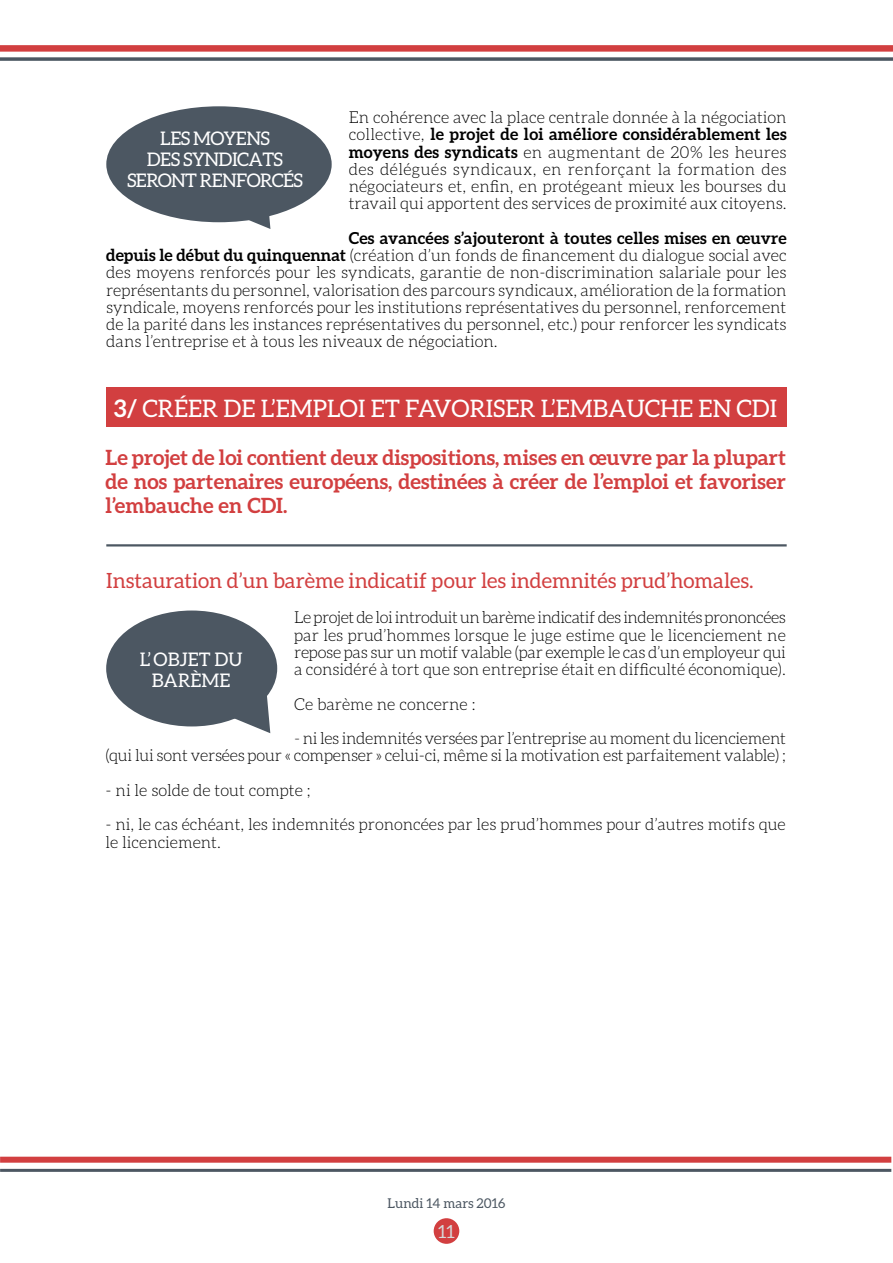
<style>
.page{position:relative;width:893px;height:1263px;background:#fff}
.page>*{position:absolute;margin:0;border:0;box-sizing:border-box;transform-origin:0 0}
.t1{font:24.15px "Aleo";color:#fff}
.t2{font:700 21px/24px "Aleo";color:#d23f40;text-align:justify}
.texte_courant{font:21px "Aleo";color:#d23f40}
.t3{font:18.75px "Aleo";letter-spacing:-.03em;color:#fff}
.t4{font:18px "Aleo";color:#d6d9da}
.texte_courant-2{font:300 16.5px/17.2px "Aleo";color:#000;text-align:justify}
.t5{font:13.5px "Aleo";color:#4c5762}
.s1{font-weight:700}
.s2{color:#231f20}
</style>
<div class="page">
<div style="left:434px;top:1218px;width:25px;height:26px;background:#d23f40;border-radius:50%"></div>
<hr style="left:0;top:1169px;width:891px;height:3px;background:#4c5762">
<div style="left:0;top:1157px;width:891px;height:6px;background:#d23f40"></div>
<hr style="left:0;top:58px;width:893px;height:3px;background:#4c5762">
<div style="left:0;top:45px;width:893px;height:6px;background:#d23f40"></div>
<div style="left:106px;top:610px;width:171px;height:116px;background:#4c5762;border-radius:50%"></div>
<svg style="left:232px;top:695px;width:38px;height:38px"></svg>
<div style="left:106px;top:106px;width:226px;height:116px;background:#4c5762;border-radius:50%"></div>
<svg style="left:232px;top:216px;width:38px;height:13px"></svg>
<div style="left:106px;top:387px;width:681px;height:40px;background:#d23f40"></div>
<hr style="left:106px;top:544px;width:681px;height:2px;background:#4c5762">
<p class="texte_courant-2" style="left:349px;top:109px;width:440px">En cohérence avec la place centrale donnée à la négociation collective, <span class="s1">le projet de loi améliore considérablement les moyens des syndicats</span> en augmentant de 20% les heures des délégués syndicaux, en renforçant la formation des négociateurs et, enfin, en protégeant mieux les bourses du travail qui apportent des services de proximité aux citoyens.</p>
<p class="texte_courant-2" style="left:106px;top:229px;width:682px;text-indent:242px"><span class="s1">Ces avancées s’ajouteront à toutes celles mises en œuvre depuis le début du quinquennat</span> (création d’un fonds de financement du dialogue social avec des moyens renforcés pour les syndicats, garantie de non-discrimination salariale pour les représentants du personnel, valorisation des parcours syndicaux, amélioration de la formation syndicale, moyens renforcés pour les institutions représentatives du personnel, renforcement de la parité dans les instances représentatives du personnel, etc.) pour renforcer les syndicats dans l’entreprise et à tous les niveaux de négociation.</p>
<p class="t3" style="left:160px;top:128px;width:111px">LES MOYENS</p>
<p class="t3" style="left:147px;top:149px;width:138px">DES SYNDICATS</p>
<p class="t3" style="left:127px;top:170px;width:178px">SERONT RENFORCÉS</p>
<p class="t1" style="left:114px;top:395px;width:665px"><span class="s1">3/</span> CRÉER DE L’EMPLOI ET FAVORISER L’EMBAUCHE EN CDI</p>
<p class="t2" style="left:106px;top:445px;width:682px">Le projet de loi contient deux dispositions, mises en œuvre par la plupart de nos partenaires européens, destinées à créer de l’emploi et favoriser l’embauche en CDI.</p>
<p class="texte_courant" style="left:106px;top:569px;width:649px">Instauration d’un barème indicatif pour les indemnités prud’homales.</p>
<p class="texte_courant-2" style="left:294px;top:609px;width:493px">Le projet de loi introduit un barème indicatif des indemnités prononcées par les prud’hommes lorsque le juge estime que le licenciement ne repose pas sur un motif valable (par exemple le cas d’un employeur qui a considéré à tort que son entreprise était en difficulté économique).</p>
<p class="texte_courant-2" style="left:294px;top:695px;width:183px">Ce barème ne concerne :</p>
<p class="texte_courant-2" style="left:106px;top:730px;width:682px;text-align:right"><span class="s2">-</span> ni les indemnités versées par l’entreprise au moment du licenciement<br>(qui lui sont versées pour « compenser » celui-ci, même si la motivation est parfaitement valable) ;</p>
<p class="texte_courant-2" style="left:106px;top:781px;width:207px">- ni le solde de tout compte ;</p>
<p class="texte_courant-2" style="left:106px;top:816px;width:682px">- ni, le cas échéant, les indemnités prononcées par les prud’hommes pour d’autres motifs que le licenciement.</p>
<p class="t3" style="left:140px;top:648px;width:104px">L’OBJET DU</p>
<p class="t3" style="left:152px;top:669px;width:80px">BARÈME</p>
<p class="t5" style="left:388px;top:1195px;width:119px">Lundi 14 mars 2016</p>
<p class="t4" style="left:438px;top:1222px;width:18px">11</p>
</div>
